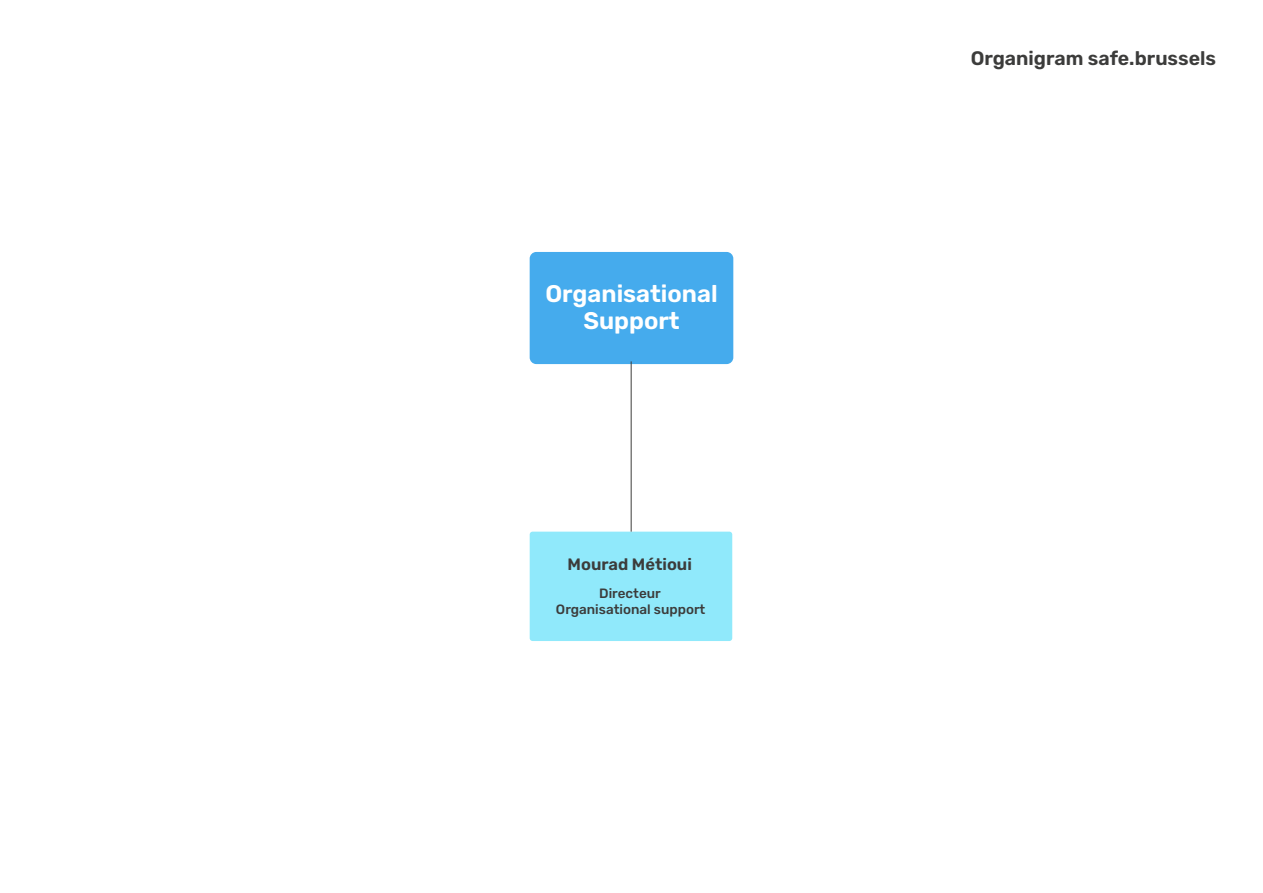
<style>
.page{position:relative;width:1263px;height:893px;background:#fff}
.page>*{position:absolute;margin:0;border:0;box-sizing:border-box;transform-origin:0 0}
.t1{font:600 24px/27px "Rubik";color:#fff;text-align:center}
.t2{font:600 19.5px "Rubik";color:#3c3c3b}
.t3{font:600 16.5px "Rubik";color:#3c3c3b}
.t4{font:500 13.5px/16.5px "Rubik";color:#3c3c3b;text-align:center}
</style>
<div class="page">
<div style="left:530px;top:252px;width:203px;height:112px;background:#45abed;border-radius:7px"></div>
<div style="left:530px;top:532px;width:202px;height:109px;background:#90e9fb;border-radius:3px"></div>
<hr style="left:631px;top:361px;width:1px;height:171px;background:#3c3c3b">
<h1 class="t1" style="left:545px;top:281px;width:174px">Organisational<br>Support</h1>
<p class="t3" style="left:568px;top:555px;width:126px">Mourad Métioui</p>
<p class="t4" style="left:556px;top:585px;width:151px">Directeur<br>Organisational support</p>
<h2 class="t2" style="left:971px;top:48px;width:247px">Organigram safe.brussels</h2>
</div>
